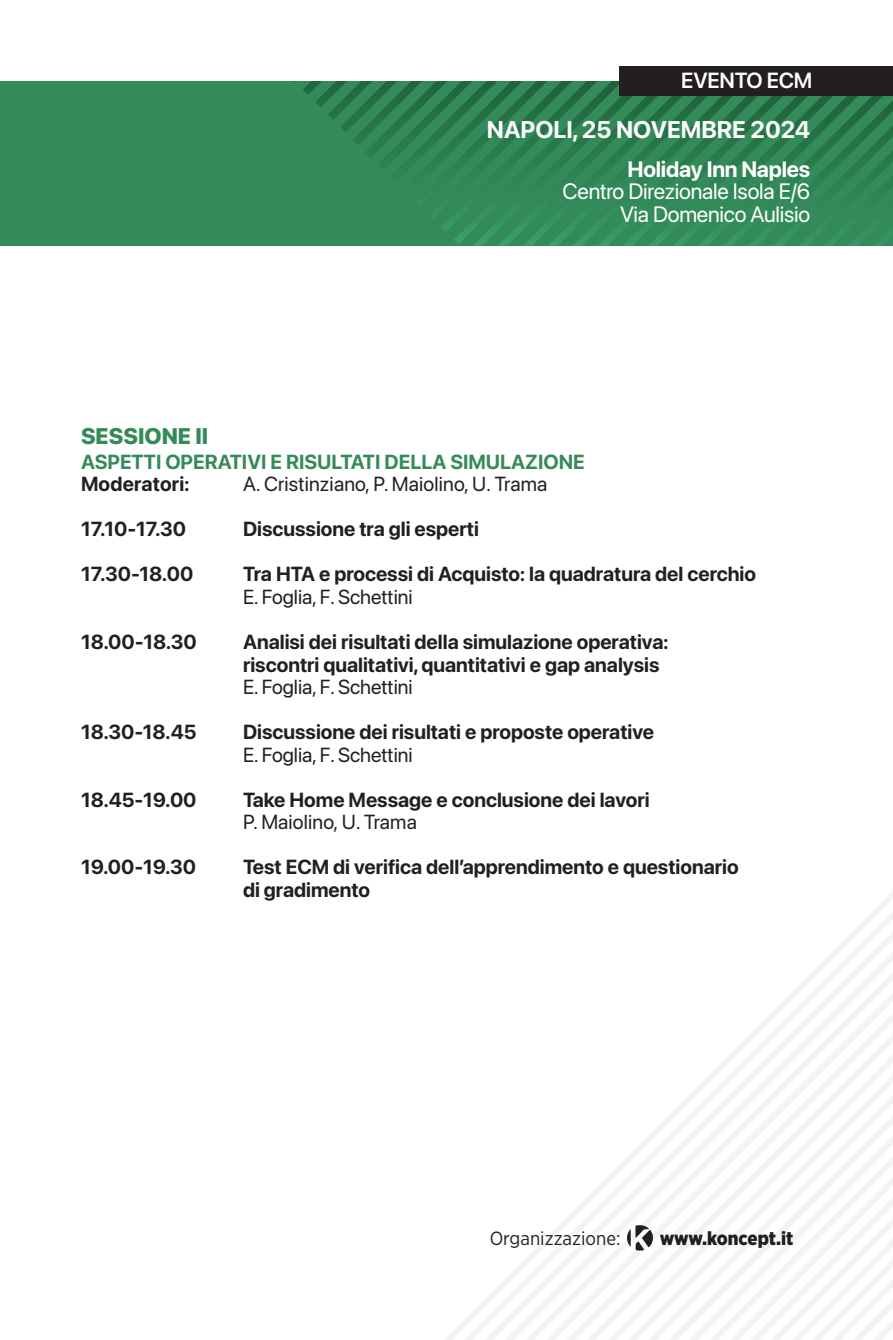
<style>
.page{position:relative;width:893px;height:1340px;background:#fff}
.page>*{position:absolute;margin:0;border:0;box-sizing:border-box;transform-origin:0 0}
.Titolo_1{font:700 24.07px "SF Pro Display";color:#fff}
.t1{font:800 22.5px "SF Pro Display";color:#348a58}
.Titolo_1-2{font:22.05px "SF Pro Display";letter-spacing:-.01em;color:#fff}
.Titolo_1-3{font:700 22.05px "SF Pro Display";letter-spacing:-.01em;color:#fff}
.Titolo_1-4{font:600 21.82px "SF Pro Display";letter-spacing:-.01em;color:#fff}
.t2{font:700 20.25px "SF Pro Display";color:#231f20}
.t3{font:20.25px "SF Pro Display";color:#231f20}
.t4{font:700 20.25px "SF Pro Display";color:#348a58}
.t5{font:19.12px "Gotham Narrow";color:#231f20}
.t6{font:900 19.12px "Gotham Narrow";letter-spacing:-.005em;color:#231f20}
</style>
<div class="page">
<div style="left:0;top:82px;width:893px;height:164px;background:#348a58"></div>
<svg style="left:303px;top:82px;width:590px;height:164px"></svg>
<svg style="left:446px;top:892px;width:447px;height:447px"></svg>
<div style="left:619px;top:66px;width:274px;height:30px;background:#231f20"></div>
<svg style="left:627px;top:1224px;width:26px;height:26px"></svg>
<p class="Titolo_1-4" style="left:681px;top:68px;width:133px">EVENTO ECM</p>
<p class="Titolo_1" style="left:487px;top:116px;width:325px">NAPOLI, 25 NOVEMBRE 2024</p>
<p class="Titolo_1-3" style="left:627px;top:156px;width:184px">Holiday Inn Naples</p>
<p class="Titolo_1-2" style="left:563px;top:179px;width:249px">Centro Direzionale Isola E/6</p>
<p class="Titolo_1-2" style="left:620px;top:202px;width:192px">Via Domenico Aulisio</p>
<p class="t1" style="left:81px;top:423px;width:129px">SESSIONE II</p>
<p class="t4" style="left:81px;top:450px;width:505px">ASPETTI OPERATIVI E RISULTATI DELLA SIMULAZIONE</p>
<p class="t2" style="left:81px;top:472px;width:110px">Moderatori:</p>
<p class="t3" style="left:243px;top:472px;width:306px">A. Cristinziano, P. Maiolino, U. Trama</p>
<p class="t2" style="left:81px;top:517px;width:107px">17.10-17.30</p>
<p class="t2" style="left:243px;top:517px;width:237px">Discussione tra gli esperti</p>
<p class="t2" style="left:81px;top:562px;width:114px">17.30-18.00</p>
<p class="t2" style="left:243px;top:562px;width:515px">Tra HTA e processi di Acquisto: la quadratura del cerchio</p>
<p class="t3" style="left:243px;top:585px;width:171px">E. Foglia, F. Schettini</p>
<p class="t2" style="left:81px;top:630px;width:117px">18.00-18.30</p>
<p class="t2" style="left:243px;top:630px;width:427px">Analisi dei risultati della simulazione operativa:</p>
<p class="t2" style="left:243px;top:652px;width:418px">riscontri qualitativi, quantitativi e gap analysis</p>
<p class="t3" style="left:243px;top:675px;width:171px">E. Foglia, F. Schettini</p>
<p class="t2" style="left:81px;top:720px;width:117px">18.30-18.45</p>
<p class="t2" style="left:243px;top:720px;width:412px">Discussione dei risultati e proposte operative</p>
<p class="t3" style="left:243px;top:742px;width:171px">E. Foglia, F. Schettini</p>
<p class="t2" style="left:81px;top:787px;width:117px">18.45-19.00</p>
<p class="t2" style="left:243px;top:787px;width:408px">Take Home Message e conclusione dei lavori</p>
<p class="t3" style="left:243px;top:810px;width:175px">P. Maiolino, U. Trama</p>
<p class="t2" style="left:81px;top:855px;width:117px">19.00-19.30</p>
<p class="t2" style="left:243px;top:855px;width:497px">Test ECM di verifica dell’apprendimento e questionario</p>
<p class="t2" style="left:243px;top:877px;width:129px">di gradimento</p>
<p class="t5" style="left:490px;top:1225px;width:132px">Organizzazione:</p>
<p class="t6" style="left:660px;top:1225px;width:135px">www.koncept.it</p>
</div>
